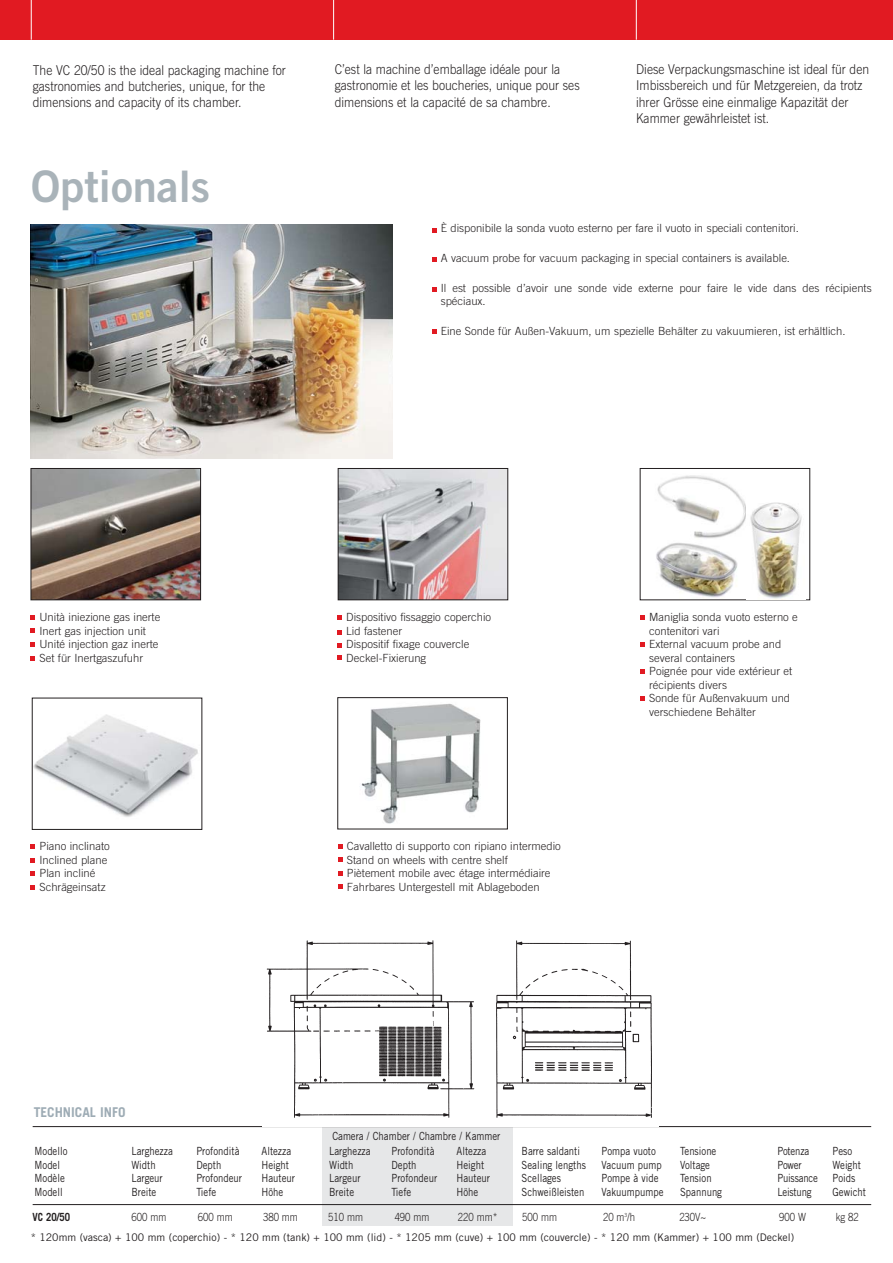
<style>
.page{position:relative;width:893px;height:1263px;background:#fff}
.page>*{position:absolute;margin:0;border:0;box-sizing:border-box;transform-origin:0 0}
.t1{font:43.5px "Trade Gothic LT Std Bd 2";color:#a9b3b9}
.t2{font:300 13.5px/16.2px "Trade Gothic LT Std";color:#231f20;scale:.9 1}
.t3{font:700 13.5px "Trade Gothic LT Std";color:#9eacb5}
.t4{font:300 11.25px/13.5px "Trade Gothic LT Std";color:#231f20}
.t5{font:11.25px/13.5px "Trade Gothic LT Std";color:#231f20;scale:.85 1}
.t6{font:300 11.25px "Trade Gothic LT Std";color:#231f20;scale:.85 1}
.t7{font:11.25px/13.5px "Trade Gothic LT Std";letter-spacing:-.02em;color:#231f20;scale:.85 1}
.t8{font:700 11.25px "Trade Gothic LT Std";color:#231f20;scale:.85 1}
.t9{font:10.5px "Trade Gothic LT Std";color:#231f20}
</style>
<div class="page">
<div style="left:0;top:0;width:893px;height:39px;background:#e11a22"></div>
<hr style="left:31px;top:0;width:1px;height:40px;background:#fff">
<hr style="left:333px;top:0;width:1px;height:40px;background:#fff">
<hr style="left:636px;top:0;width:1px;height:40px;background:#fff">
<img style="left:31px;top:224px;width:361px;height:235px">
<img style="left:34px;top:714px;width:164px;height:103px">
<div style="left:32px;top:698px;width:170px;height:132px;border:1px solid #231f20"></div>
<img style="left:340px;top:470px;width:166px;height:128px">
<div style="left:338px;top:468px;width:170px;height:132px;border:1px solid #231f20"></div>
<svg style="left:338px;top:616px;width:4px;height:4px"></svg>
<svg style="left:338px;top:630px;width:4px;height:4px"></svg>
<svg style="left:338px;top:643px;width:4px;height:4px"></svg>
<svg style="left:338px;top:656px;width:4px;height:4px"></svg>
<img style="left:33px;top:470px;width:166px;height:128px">
<div style="left:31px;top:468px;width:170px;height:132px;border:1px solid #231f20"></div>
<svg style="left:31px;top:616px;width:4px;height:4px"></svg>
<svg style="left:31px;top:629px;width:4px;height:4px"></svg>
<svg style="left:31px;top:642px;width:4px;height:4px"></svg>
<svg style="left:31px;top:657px;width:4px;height:4px"></svg>
<div style="left:640px;top:468px;width:170px;height:132px;border:1px solid #231f20"></div>
<svg style="left:640px;top:616px;width:5px;height:4px"></svg>
<svg style="left:640px;top:643px;width:5px;height:4px"></svg>
<svg style="left:640px;top:669px;width:5px;height:5px"></svg>
<svg style="left:640px;top:697px;width:5px;height:4px"></svg>
<svg style="left:31px;top:844px;width:4px;height:5px"></svg>
<svg style="left:31px;top:871px;width:4px;height:5px"></svg>
<svg style="left:31px;top:858px;width:4px;height:5px"></svg>
<svg style="left:31px;top:886px;width:4px;height:4px"></svg>
<img style="left:657px;top:475px;width:89px;height:63px">
<img style="left:656px;top:543px;width:82px;height:55px">
<img style="left:747px;top:502px;width:59px;height:97px">
<svg style="left:432px;top:228px;width:5px;height:4px"></svg>
<svg style="left:432px;top:257px;width:5px;height:5px"></svg>
<svg style="left:432px;top:287px;width:5px;height:4px"></svg>
<svg style="left:432px;top:330px;width:5px;height:4px"></svg>
<img style="left:361px;top:703px;width:120px;height:121px">
<div style="left:338px;top:697px;width:170px;height:132px;border:1px solid #231f20"></div>
<svg style="left:338px;top:845px;width:4px;height:4px"></svg>
<svg style="left:338px;top:872px;width:4px;height:4px"></svg>
<svg style="left:338px;top:857px;width:4px;height:4px"></svg>
<svg style="left:338px;top:884px;width:4px;height:5px"></svg>
<div style="left:323px;top:1126px;width:190px;height:100px;background:#e6e7e8"></div>
<hr style="left:33px;top:1126px;width:838px;height:1px;background:#231f20">
<hr style="left:33px;top:1204px;width:838px;height:1px;background:#231f20">
<img style="left:266px;top:940px;width:386px;height:178px">
<p class="t2" style="left:33px;top:63px;width:283px">The VC 20/50 is the ideal packaging machine for gastronomies and butcheries, unique, for the dimensions and capacity of its chamber.</p>
<p class="t2" style="left:636px;top:62px;width:260px">Diese Verpackungsmaschine ist ideal für den Imbissbereich und für Metzgereien, da trotz ihrer Grösse eine einmalige Kapazität der Kammer gewährleistet ist.</p>
<p class="t2" style="left:335px;top:62px;width:274px">C’est la machine d’emballage idéale pour la gastronomie et les boucheries, unique pour ses dimensions et la capacité de sa chambre.</p>
<h1 class="t1" style="left:31px;top:170px;width:180px">Optionals</h1>
<p class="t4" style="left:441px;top:223px;width:360px">È disponibile la sonda vuoto esterno per fare il vuoto in speciali contenitori.</p>
<p class="t4" style="left:441px;top:252px;width:351px">A vacuum probe for vacuum packaging in special containers is available.</p>
<p class="t4" style="left:441px;top:282px;width:432px">Il est possible d’avoir une sonde vide externe pour faire le vide dans des récipients spéciaux.</p>
<p class="t4" style="left:441px;top:325px;width:406px">Eine Sonde für Außen-Vakuum, um spezielle Behälter zu vakuumieren, ist erhältlich.</p>
<p class="t4" style="left:346px;top:611px;width:146px">Dispositivo fissaggio coperchio<br>Lid fastener<br>Dispositif fixage couvercle<br>Deckel-Fixierung</p>
<p class="t4" style="left:39px;top:611px;width:122px">Unità iniezione gas inerte<br>Inert gas injection unit<br>Unité injection gaz inerte<br>Set für Inertgaszufuhr</p>
<p class="t4" style="left:649px;top:611px;width:150px">Maniglia sonda vuoto esterno e contenitori vari<br>External vacuum probe and several containers<br>Poignée pour vide extérieur et récipients divers<br>Sonde für Außenvakuum und verschiedene Behälter</p>
<p class="t4" style="left:39px;top:840px;width:72px">Piano inclinato<br>Inclined plane<br>Plan incliné<br>Schrägeinsatz</p>
<p class="t3" style="left:34px;top:1104px;width:93px">TECHNICAL INFO</p>
<p class="t4" style="left:347px;top:841px;width:216px">Cavalletto di supporto con ripiano intermedio Stand on wheels with centre shelf<br>Piètement mobile avec étage intermédiaire Fahrbares Untergestell mit Ablageboden</p>
<p class="t5" style="left:332px;top:1130px;width:199px">Camera / Chamber / Chambre / Kammer</p>
<p class="t5" style="left:35px;top:1145px;width:40px">Modello<br>Model<br>Modèle<br>Modell</p>
<p class="t5" style="left:602px;top:1145px;width:74px">Pompa vuoto<br>Vacuum pump<br>Pompe à vide<br>Vakuumpumpe</p>
<p class="t5" style="left:680px;top:1145px;width:51px">Tensione<br>Voltage<br>Tension<br>Spannung</p>
<p class="t5" style="left:522px;top:1145px;width:77px">Barre saldanti<br>Sealing lengths<br>Scellages<br>Schweißleisten</p>
<p class="t5" style="left:196px;top:1145px;width:55px">Profondità<br>Depth<br>Profondeur<br>Tiefe</p>
<p class="t5" style="left:329px;top:1145px;width:50px">Larghezza<br>Width<br>Largeur<br>Breite</p>
<p class="t5" style="left:457px;top:1145px;width:41px">Altezza<br>Height<br>Hauteur<br>Höhe</p>
<p class="t5" style="left:392px;top:1145px;width:55px">Profondità<br>Depth<br>Profondeur<br>Tiefe</p>
<p class="t5" style="left:131px;top:1145px;width:50px">Larghezza<br>Width<br>Largeur<br>Breite</p>
<p class="t5" style="left:261px;top:1145px;width:41px">Altezza<br>Height<br>Hauteur<br>Höhe</p>
<p class="t7" style="left:777px;top:1145px;width:49px">Potenza<br>Power<br>Puissance<br>Leistung</p>
<p class="t5" style="left:833px;top:1145px;width:41px">Peso<br>Weight<br>Poids<br>Gewicht</p>
<p class="t8" style="left:33px;top:1211px;width:46px">VC 20/50</p>
<p class="t6" style="left:132px;top:1213px;width:42px">600 mm</p>
<p class="t6" style="left:198px;top:1213px;width:42px">600 mm</p>
<p class="t6" style="left:263px;top:1213px;width:42px">380 mm</p>
<p class="t6" style="left:328px;top:1213px;width:42px">510 mm</p>
<p class="t6" style="left:395px;top:1213px;width:42px">490 mm</p>
<p class="t6" style="left:458px;top:1213px;width:48px">220 mm*</p>
<p class="t6" style="left:522px;top:1213px;width:42px">500 mm</p>
<p class="t6" style="left:603px;top:1213px;width:39px">20 m<sup>3</sup>/h</p>
<p class="t6" style="left:679px;top:1213px;width:33px">230V~</p>
<p class="t6" style="left:779px;top:1213px;width:33px">900 W</p>
<p class="t6" style="left:836px;top:1213px;width:29px">kg 82</p>
<p class="t9" style="left:31px;top:1234px;width:765px">* 120mm (vasca) + 100 mm (coperchio) - * 120 mm (tank) + 100 mm (lid) - * 1205 mm (cuve) + 100 mm (couvercle) - * 120 mm (Kammer) + 100 mm (Deckel)</p>
</div>
